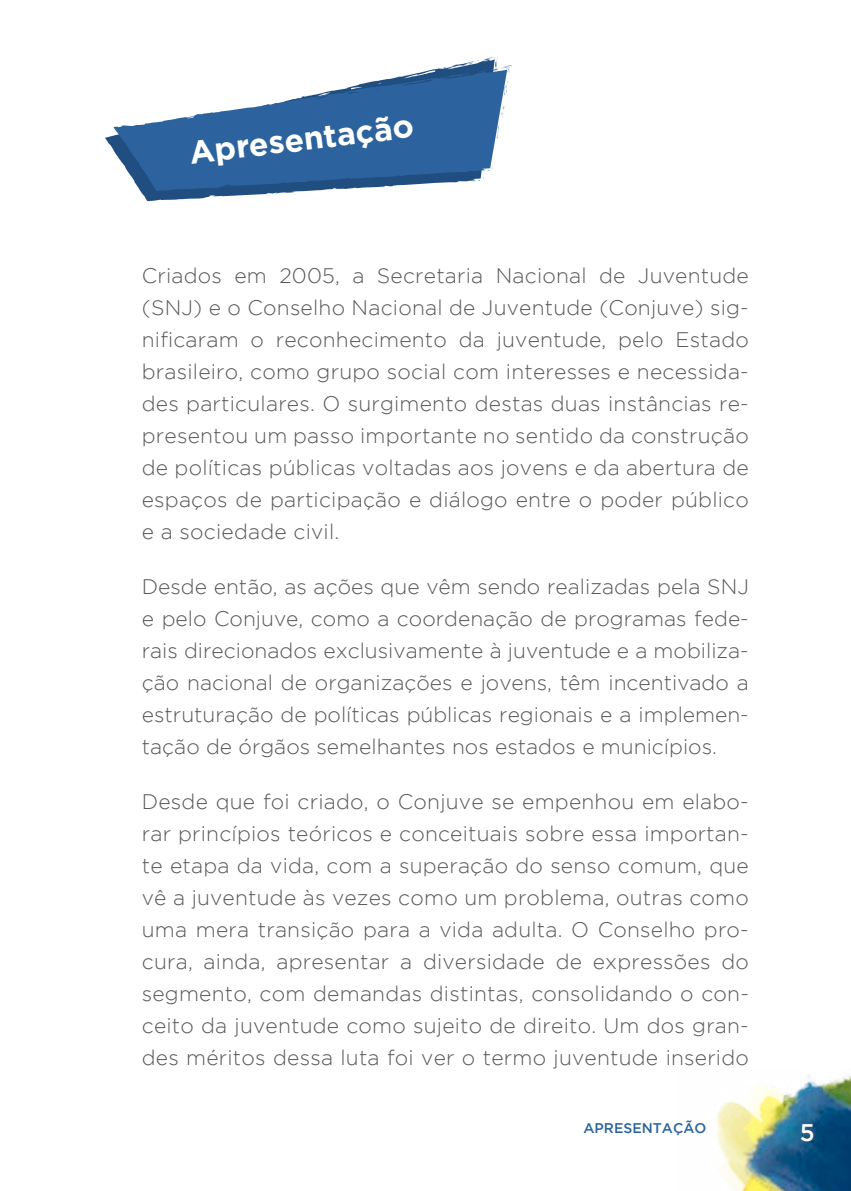
<style>
.page{position:relative;width:851px;height:1191px;background:#fff}
.page>*{position:absolute;margin:0;border:0;box-sizing:border-box;transform-origin:0 0}
.t1{font:700 32px "Gotham";color:#fff}
.t2{font:500 24px "Gotham";color:#fff}
.t3{font:300 21px/32px "Gotham";letter-spacing:.01em;color:#58585a;text-align:justify}
.t4{font:500 14px "Gotham";color:#2c639e}
</style>
<div class="page">
<img style="left:716px;top:1075px;width:134px;height:116px">
<svg style="left:105px;top:69px;width:331px;height:132px"></svg>
<svg style="left:113px;top:70px;width:380px;height:121px;fill:#2c639e"></svg>
<svg style="left:300px;top:96px;width:7px;height:3px"></svg>
<svg style="left:436px;top:57px;width:75px;height:99px"></svg>
<svg style="left:393px;top:83px;width:19px;height:2px"></svg>
<svg style="left:468px;top:167px;width:25px;height:15px"></svg>
<h1 class="t1" style="left:187px;top:134px;width:227px;rotate:-7deg">Apresentação</h1>
<p class="t3" style="left:142px;top:260px;width:608px">Criados em 2005, a Secretaria Nacional de Juventude (SNJ) e o Conselho Nacional de Juventude (Conjuve) sig&shy;nificaram o reconhecimento da juventude, pelo Estado brasileiro, como grupo social com interesses e necessida&shy;des particulares. O surgimento destas duas instâncias re&shy;presentou um passo importante no sentido da construção de políticas públicas voltadas aos jovens e da abertura de espaços de participação e diálogo entre o poder público e a sociedade civil.</p>
<p class="t3" style="left:142px;top:570px;width:608px">Desde então, as ações que vêm sendo realizadas pela SNJ e pelo Conjuve, como a coordenação de programas fede&shy;rais direcionados exclusivamente à juventude e a mobiliza&shy;ção nacional de organizações e jovens, têm incentivado a estruturação de políticas públicas regionais e a implemen&shy;tação de órgãos semelhantes nos estados e municípios.</p>
<p class="t3" style="left:142px;top:785px;width:608px">Desde que foi criado, o Conjuve se empenhou em elabo&shy;rar princípios teóricos e conceituais sobre essa importan&shy;te etapa da vida, com a superação do senso comum, que vê a juventude às vezes como um problema, outras como uma mera transição para a vida adulta. O Conselho pro&shy;cura, ainda, apresentar a diversidade de expressões do segmento, com demandas distintas, consolidando o con&shy;ceito da juventude como sujeito de direito. Um dos gran&shy;des méritos dessa luta foi ver o termo juventude inserido</p>
<p class="t4" style="left:583px;top:1120px;width:124px">APRESENTAÇÃO</p>
<p class="t2" style="left:799px;top:1118px;width:16px">5</p>
</div>
